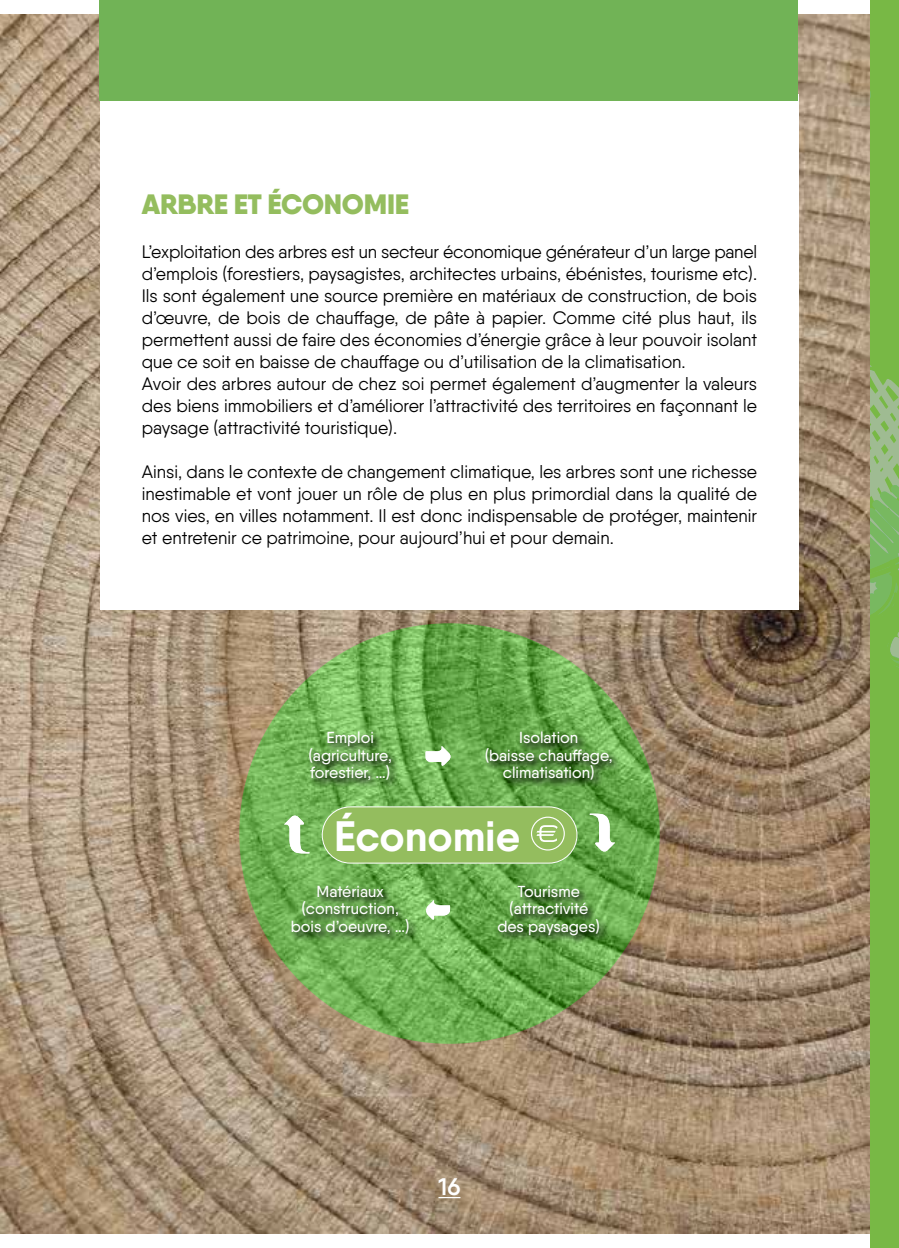
<style>
.page{position:relative;width:899px;height:1248px;background:#fff}
.page>*{position:absolute;margin:0;border:0;box-sizing:border-box;transform-origin:0 0}
.t1{font:700 42.4px "Qanelas";color:#fff}
.t2{font:900 28px "Qanelas";letter-spacing:-.01em;color:#94bd5e}
.t3{font:600 24px "Qanelas";color:#fff}
.t4{font:18px/22px "Qanelas";color:#000}
.t5{font:500 16px/17.6px "Qanelas";color:#fff;text-align:center}
</style>
<div class="page">
<img style="left:0;top:14px;width:870px;height:1219px">
<svg style="left:438px;top:1196px;width:22px;height:1px"></svg>
<div style="left:100px;top:95px;width:698px;height:514px;background:#fff"></div>
<div style="left:99px;top:0;width:698px;height:100px;background:#71b356"></div>
<svg style="left:239px;top:623px;width:420px;height:420px;background:#6cae51"></svg>
<svg style="left:870px;top:0;width:29px;height:1247px;background:#7bb84d"></svg>
<svg style="left:307px;top:730px;width:314px;height:59px;background:#5e9946"></svg>
<svg style="left:289px;top:883px;width:320px;height:61px;background:#5f9a47"></svg>
<svg style="left:425px;top:899px;width:25px;height:21px"></svg>
<div style="left:322px;top:806px;width:255px;height:57px;background:#94bd5e;border-radius:28px"></div>
<div style="left:322px;top:806px;width:255px;height:57px;border:1px solid #fff;border-radius:28px"></div>
<svg style="left:590px;top:813px;width:25px;height:38px"></svg>
<svg style="left:425px;top:745px;width:26px;height:21px"></svg>
<svg style="left:284px;top:815px;width:25px;height:38px"></svg>
<svg style="left:536px;top:825px;width:21px;height:16px"></svg>
<div style="left:531px;top:816px;width:34px;height:34px;border:1px solid #fff;border-radius:50%"></div>
<h2 class="t2" style="left:142px;top:186px;width:269px">ARBRE ET ÉCONOMIE</h2>
<p class="t4" style="left:142px;top:240px;width:617px">L’exploitation des arbres est un secteur économique générateur d’un large panel d’emplois (forestiers, paysagistes, architectes urbains, ébénistes, tourisme etc).<br>Ils sont également une source première en matériaux de construction, de bois d’œuvre, de bois de chauffage, de pâte à papier. Comme cité plus haut, ils permettent aussi de faire des économies d’énergie grâce à leur pouvoir isolant que ce soit en baisse de chauffage ou d’utilisation de la climatisation.<br>Avoir des arbres autour de chez soi permet également d’augmenter la valeurs des biens immobiliers et d’améliorer l’attractivité des territoires en façonnant le paysage (attractivité touristique).</p>
<p class="t4" style="left:142px;top:460px;width:617px;text-align:justify">Ainsi, dans le contexte de changement climatique, les arbres sont une richesse inestimable et vont jouer un rôle de plus en plus primordial dans la qualité de nos vies, en villes notamment. Il est donc indispensable de protéger, maintenir et entretenir ce patrimoine, pour aujourd’hui et pour demain.</p>
<p class="t5" style="left:308px;top:728px;width:85px">Emploi (agriculture, forestier, …)</p>
<p class="t5" style="left:485px;top:728px;width:129px">Isolation<br>(baisse chauffage, climatisation)</p>
<h1 class="t1" style="left:334px;top:809px;width:188px">Économie</h1>
<p class="t5" style="left:291px;top:882px;width:120px">Matériaux (construction, bois d’oeuvre, …)</p>
<p class="t5" style="left:497px;top:882px;width:104px">Tourisme (attractivité des paysages)</p>
<h3 class="t3" style="left:438px;top:1171px;width:23px">16</h3>
</div>
